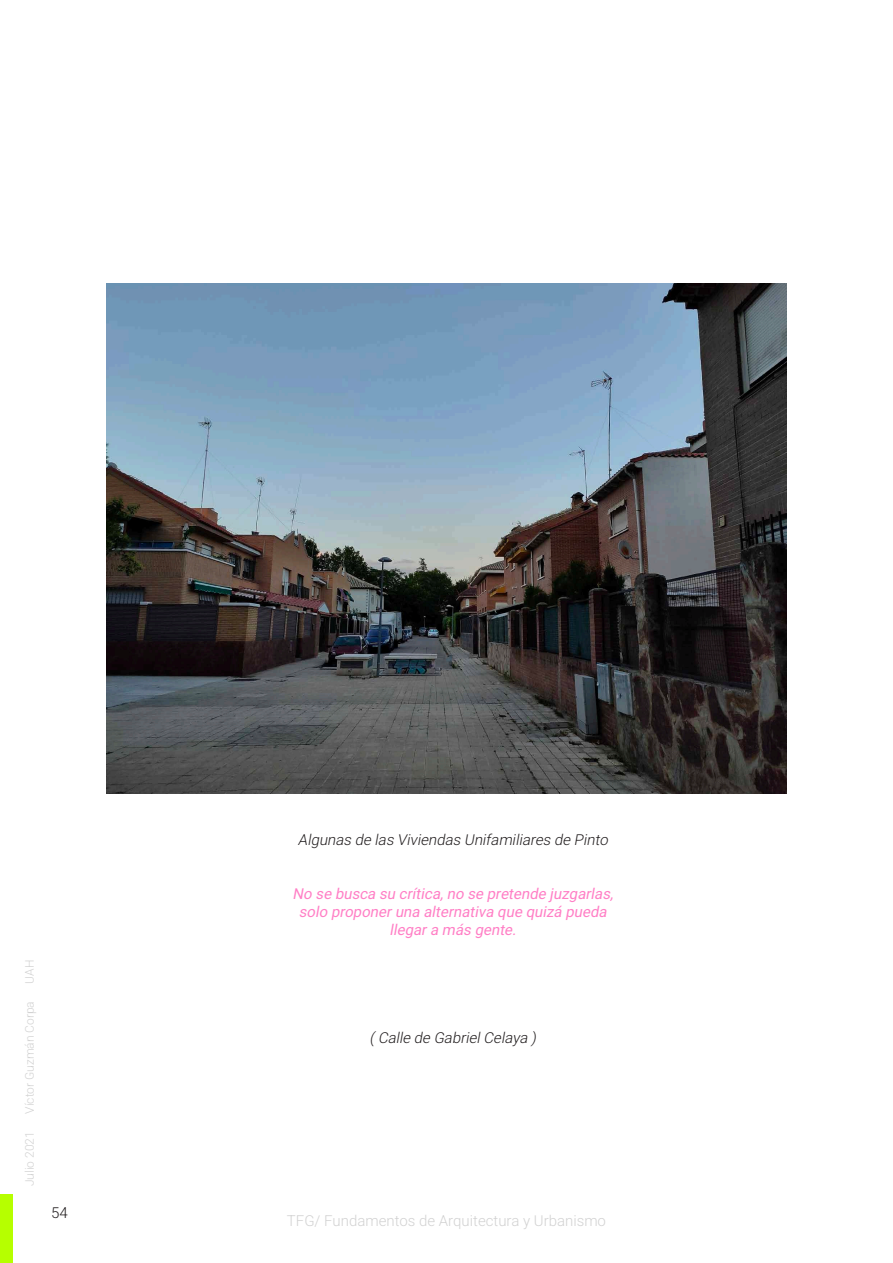
<style>
.page{position:relative;width:893px;height:1263px;background:#fff}
.page>*{position:absolute;margin:0;border:0;box-sizing:border-box;transform-origin:0 0}
.t1{font:italic 15px/18px "Heebo";color:#ff80c6;text-align:center}
.t2{font:italic 15px "Heebo";color:#231f20}
.t3{font:15px "Heebo";color:#d2d2d2}
.t4{font:15px "Heebo";color:#231f20}
.t5{font:12px "Heebo";color:#d2d2d2}
</style>
<div class="page">
<div style="left:0;top:1195px;width:13px;height:68px;background:#b6ff00"></div>
<img style="left:106px;top:284px;width:681px;height:509px">
<p class="t5" style="left:21px;top:983px;width:25px;rotate:-90deg">UAH</p>
<p class="t5" style="left:21px;top:1114px;width:114px;rotate:-90deg">Víctor Guzmán Corpa</p>
<p class="t5" style="left:21px;top:1186px;width:56px;rotate:-90deg">Julio 2021</p>
<p class="t4" style="left:51px;top:1202px;width:18px">54</p>
<p class="t2" style="left:298px;top:829px;width:315px">Algunas de las Viviendas Unifamiliares de Pinto</p>
<p class="t1" style="left:293px;top:884px;width:326px">No se busca su crítica,no se pretende juzgarlas,</p>
<p class="t1" style="left:299px;top:902px;width:313px">solo proponeruna alternativa que quizá pueda llegara más gente.</p>
<p class="t2" style="left:370px;top:1027px;width:172px">(Calle de GabrielCelaya )</p>
<p class="t3" style="left:287px;top:1211px;width:321px">TFG/ Fundamentos de Arquitectura y Urbanismo</p>
</div>
